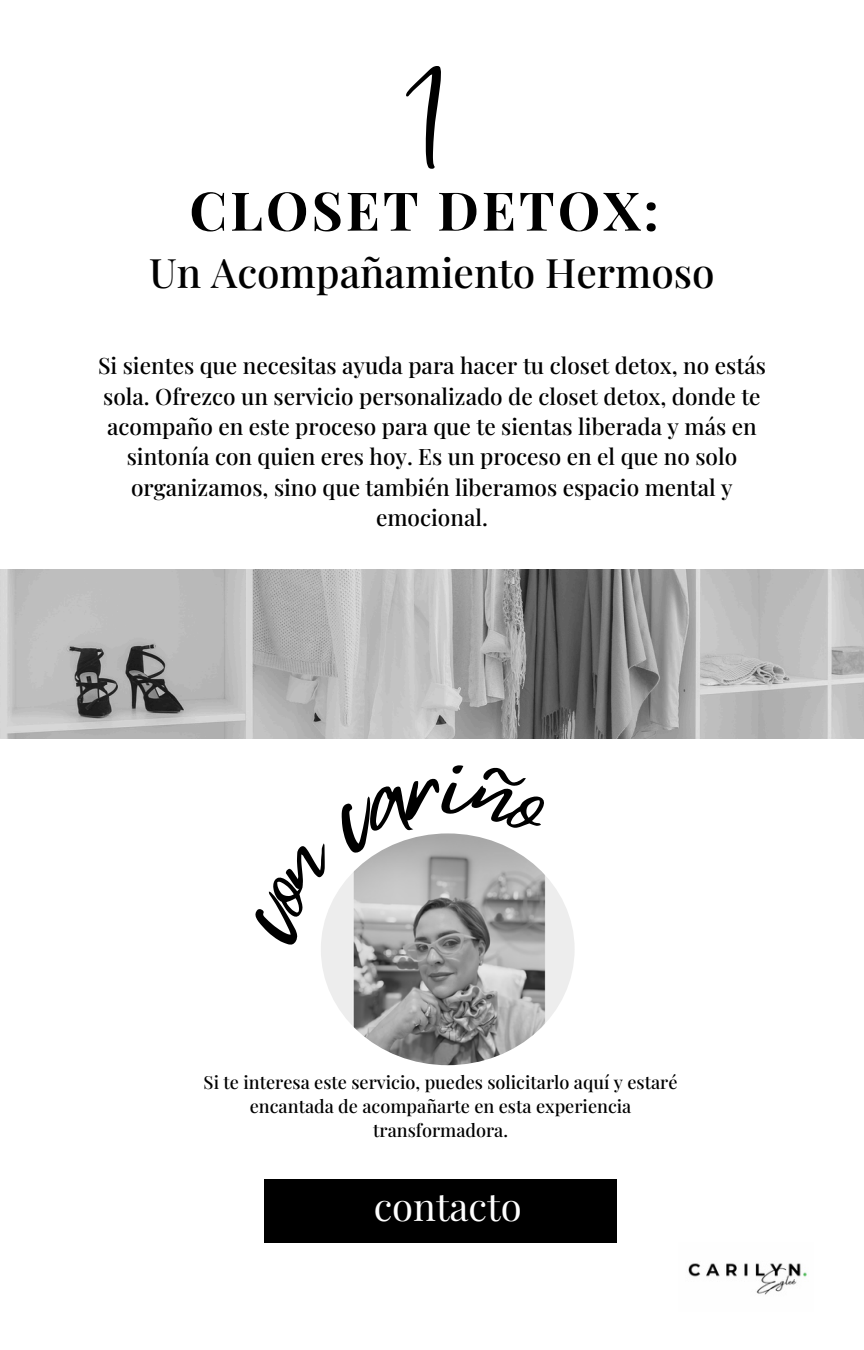
<style>
.page{position:relative;width:864px;height:1350px;background:#fff}
.page>*{position:absolute;margin:0;border:0;box-sizing:border-box;transform-origin:0 0}
.t1{font:700 53.55px "Playfair Display";letter-spacing:.06em;color:#000}
.t2{font:500 40.5px "Playfair Display";color:#000}
.t3{font:38.25px "Playfair Display";color:#fff}
.t4{font:500 22.5px/30.4px "Playfair Display";color:#000;text-align:center}
.t5{font:500 18px/24.1px "Playfair Display";color:#000;text-align:center}
</style>
<div class="page">
<img style="left:321px;top:833px;width:254px;height:232px;border-radius:50%">
<img style="left:0;top:569px;width:864px;height:169px">
<div style="left:264px;top:1179px;width:353px;height:64px;background:#000"></div>
<img style="left:688px;top:1263px;width:119px;height:32px">
<svg style="left:321px;top:833px;width:230px;height:114px"></svg>
<h2 class="t1" style="left:189px;top:173px;width:471px">CLOSET DETOX:</h2>
<h2 class="t2" style="left:149px;top:244px;width:567px">Un Acompañamiento Hermoso</h2>
<p class="t4" style="left:98px;top:350px;width:669px">Si sientes que necesitas ayuda para hacer tu closet detox, no estás sola. Ofrezco un servicio personalizado de closet detox, donde te acompaño en este proceso para que te sientas liberada y más en sintonía con quien eres hoy. Es un proceso en el que no solo organizamos, sino que también liberamos espacio mental y emocional.</p>
<p class="t5" style="left:204px;top:1070px;width:475px">Si te interesa este servicio, puedes solicitarlo aquí y estaré encantada de acompañarte en esta experiencia transformadora.</p>
<h3 class="t3" style="left:374px;top:1179px;width:150px">contacto</h3>
</div>
